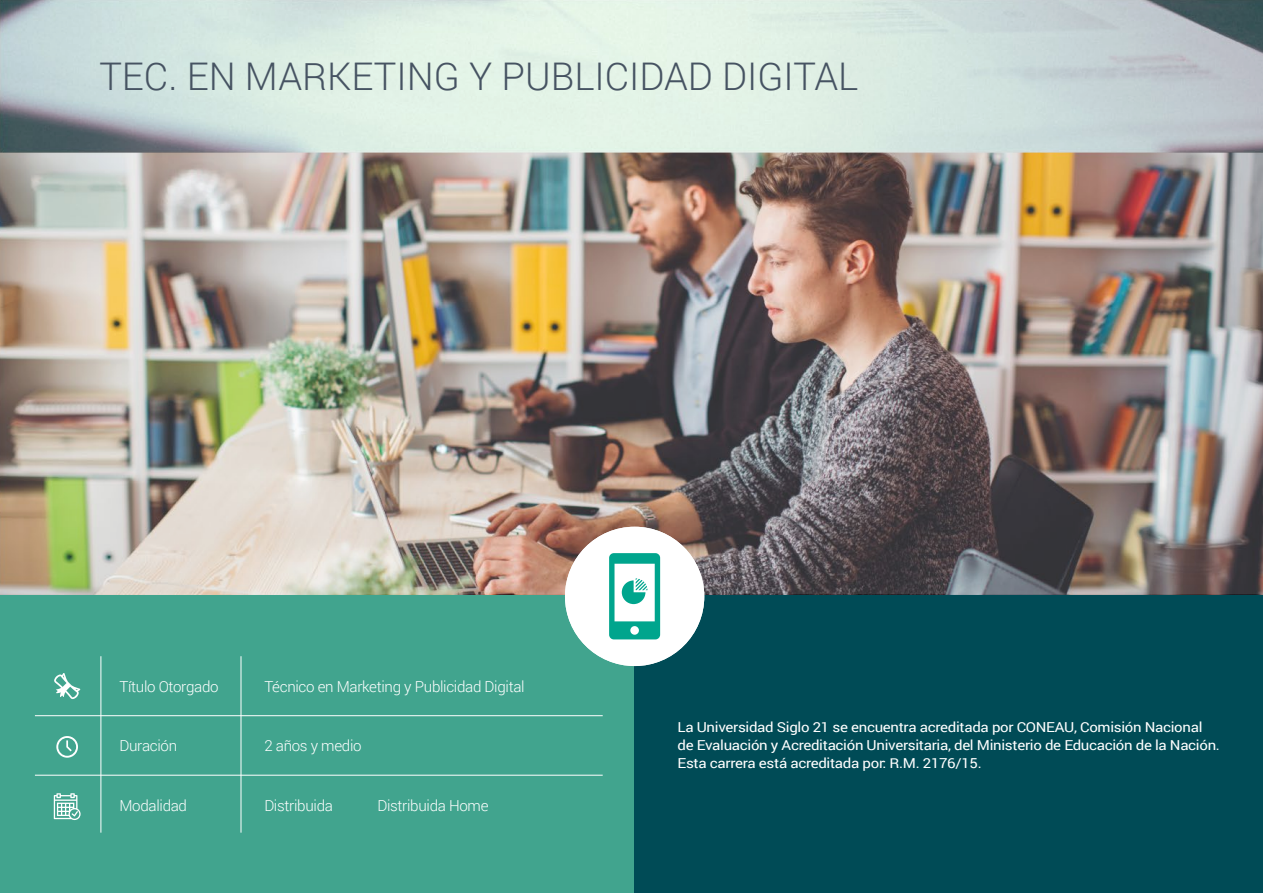
<style>
.page{position:relative;width:1263px;height:893px;background:#fff}
.page>*{position:absolute;margin:0;border:0;box-sizing:border-box;transform-origin:0 0}
.t1{font:300 38.1px "Roboto";color:#465362}
.t2{font:300 15.15px "Roboto";letter-spacing:-.02em;color:#fff}
.t3{font:13.8px/18.3px "Roboto";letter-spacing:-.02em;color:#fff;scale:1.09 1}
</style>
<div class="page">
<img style="left:0;top:346px;width:1263px;height:248px">
<img style="left:0;top:152px;width:1263px;height:194px">
<svg style="left:0;top:0;width:1263px;height:152px;background:#ceddd8"></svg>
<div style="left:565px;top:527px;width:139px;height:139px;background:#fff;border-radius:50%"></div>
<svg style="left:609px;top:553px;width:52px;height:12px"></svg>
<img style="left:10px;top:565px;width:1245px;height:328px">
<h1 class="t1" style="left:99px;top:50px;width:760px">TEC. EN MARKETING Y PUBLICIDAD DIGITAL</h1>
<p class="t2" style="left:119px;top:676px;width:101px">Título Otorgado</p>
<p class="t2" style="left:264px;top:676px;width:262px">Técnico en Marketing y Publicidad Digital</p>
<p class="t2" style="left:119px;top:735px;width:59px">Duración</p>
<p class="t2" style="left:264px;top:735px;width:99px">2 años y medio</p>
<p class="t2" style="left:119px;top:795px;width:69px">Modalidad</p>
<p class="t2" style="left:264px;top:795px;width:70px">Distribuida</p>
<p class="t2" style="left:377px;top:795px;width:113px">Distribuida Home</p>
<p class="t3" style="left:678px;top:717px;width:499px">La Universidad Siglo 21 se encuentra acreditada por CONEAU, Comisión Nacional de Evaluación y Acreditación Universitaria, del Ministerio de Educación de la Nación.<br>Esta carrera está acreditada por: R.M. 2176/15.</p>
</div>
